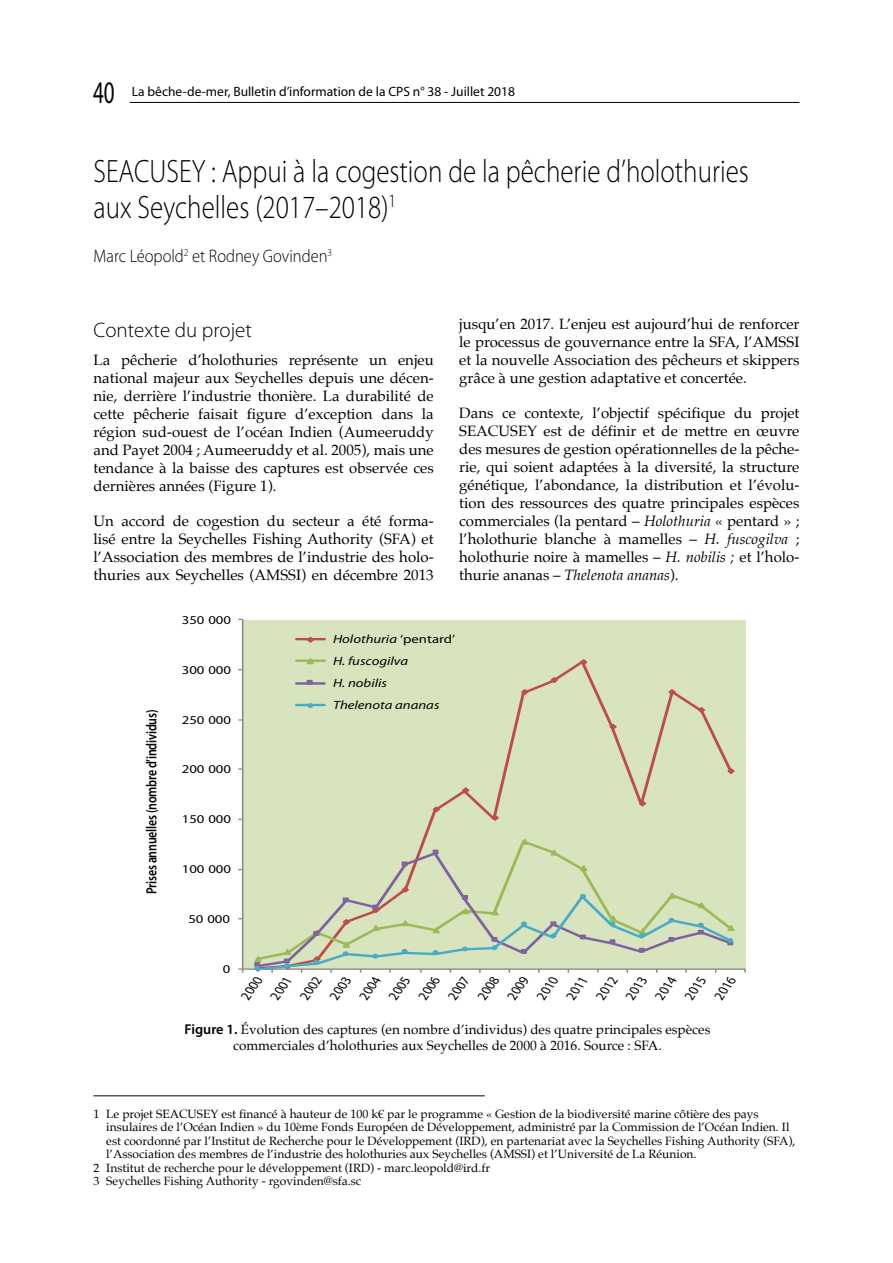
<style>
.page{position:relative;width:893px;height:1263px;background:#fff}
.page>*{position:absolute;margin:0;border:0;box-sizing:border-box;transform-origin:0 0}
.t1{font:300 32.4px/36px "Myriad Pro";color:#000;scale:.83 1}
.t2{font:31.5px "Myriad Pro";color:#000;scale:.67 1}
.t3{font:300 21px "Myriad Pro";color:#000}
.t4{font:300 18.15px "Myriad Pro";color:#000;scale:.91 1}
.t5{font:15px/18px "Palatino";color:#000;text-align:justify}
.t6{font:600 14.7px "Myriad Pro";letter-spacing:-.02em;color:#020203;scale:.81 1}
.t7{font:italic 13.8px "Myriad Pro";color:#020203;scale:.92 1}
.t8{font:13.5px/15.8px "Palatino";color:#000;text-align:center}
.t9{font:13.5px "Myriad Pro";color:#000}
.t10{font:12px "Palatino";color:#000}
.t11{font:italic 12px/21.9px "Myriad Pro";color:#020203;scale:1.23 1}
.t12{font:12px "Myriad Pro";color:#020203;scale:1.23 1}
.s1{font-style:italic}
.s2{font-style:normal}
.s3{font-family:"Myriad Pro";font-weight:600;font-size:14.25px}
</style>
<div class="page">
<hr style="left:130px;top:102px;width:669px;height:1px;background:#000">
<hr style="left:94px;top:1095px;width:391px;height:1px;background:#000">
<div style="left:243px;top:620px;width:503px;height:350px;background:#d7e4be"></div>
<hr style="left:242px;top:619px;width:1px;height:350px;background:#868686">
<hr style="left:243px;top:968px;width:502px;height:2px;background:#868686">
<svg style="left:238px;top:968px;width:5px;height:5px"></svg>
<svg style="left:295px;top:659px;width:436px;height:179px"></svg>
<svg style="left:431px;top:805px;width:10px;height:8px"></svg>
<svg style="left:461px;top:786px;width:10px;height:8px"></svg>
<svg style="left:490px;top:814px;width:10px;height:8px"></svg>
<svg style="left:520px;top:688px;width:10px;height:8px"></svg>
<svg style="left:549px;top:676px;width:10px;height:8px"></svg>
<svg style="left:579px;top:659px;width:10px;height:7px"></svg>
<svg style="left:608px;top:723px;width:10px;height:8px"></svg>
<svg style="left:638px;top:799px;width:10px;height:8px"></svg>
<svg style="left:667px;top:688px;width:10px;height:8px"></svg>
<svg style="left:696px;top:706px;width:11px;height:8px"></svg>
<svg style="left:726px;top:767px;width:9px;height:8px"></svg>
<svg style="left:520px;top:839px;width:10px;height:6px"></svg>
<svg style="left:389px;top:850px;width:204px;height:35px"></svg>
<svg style="left:402px;top:861px;width:5px;height:5px"></svg>
<svg style="left:433px;top:849px;width:5px;height:5px"></svg>
<svg style="left:253px;top:885px;width:483px;height:88px"></svg>
<hr style="left:296px;top:638px;width:28px;height:2px;background:#bf4c49">
<svg style="left:305px;top:636px;width:10px;height:7px"></svg>
<hr style="left:296px;top:659px;width:28px;height:3px;background:#9aba55">
<svg style="left:305px;top:658px;width:11px;height:7px"></svg>
<hr style="left:296px;top:682px;width:28px;height:3px;background:#7d61a1">
<svg style="left:307px;top:680px;width:6px;height:5px"></svg>
<hr style="left:296px;top:704px;width:28px;height:2px;background:#48abc6">
<svg style="left:308px;top:703px;width:5px;height:5px"></svg>
<h2 class="t2" style="left:93px;top:73px;width:34px">40</h2>
<p class="t9" style="left:132px;top:83px;width:385px">La bêche-de-mer, Bulletin d’information de la CPS n° 38 - Juillet 2018</p>
<h1 class="t1" style="left:94px;top:153px;width:791px">SEACUSEY : Appui à la cogestion de la pêcherie d’holothuries aux Seychelles (2017–2018)<sup>1</sup></h1>
<p class="t4" style="left:94px;top:245px;width:264px">Marc Léopold<sup>2</sup> et Rodney Govinden<sup>3</sup></p>
<h3 class="t3" style="left:94px;top:317px;width:160px">Contexte du projet</h3>
<p class="t5" style="left:94px;top:351px;width:342px">La pêcherie d’holothuries représente un enjeu national majeur aux Seychelles depuis une décen&shy;nie, derrière l’industrie thonière. La durabilité de cette pêcherie faisait figure d’exception dans la région sud-ouest de l’océan Indien (Aumeeruddy and Payet 2004 ; Aumeeruddy et al. 2005), mais une tendance à la baisse des captures est observée ces dernières années (Figure 1).</p>
<p class="t5" style="left:94px;top:512px;width:342px">Un accord de cogestion du secteur a été forma&shy;lisé entre la Seychelles Fishing Authority (SFA) et l’Association des membres de l’industrie des holo&shy;thuries aux Seychelles (AMSSI) en décembre 2013</p>
<p class="t12" style="left:182px;top:612px;width:42px">350 000</p>
<p class="t5" style="left:459px;top:315px;width:342px">jusqu’en 2017. L’enjeu est aujourd’hui de renforcer le processus de gouvernance entre la SFA, l’AMSSI et la nouvelle Association des pêcheurs et skippers grâce à une gestion adaptative et concertée.</p>
<p class="t5" style="left:459px;top:404px;width:342px">Dans ce contexte, l’objectif spécifique du projet SEACUSEY est de définir et de mettre en œuvre des mesures de gestion opérationnelles de la pêche&shy;rie, qui soient adaptées à la diversité, la structure génétique, l’abondance, la distribution et l’évolu&shy;tion des ressources des quatre principales espèces commerciales (la pentard – <span class="s1">Holothuria</span> « pentard » ; l’holothurie blanche à mamelles – <span class="s1">H. fuscogilva</span> ; holothurie noire à mamelles – <span class="s1">H. nobilis ;</span> et l’holo&shy;thurie ananas – <span class="s1">Thelenota ananas</span>).</p>
<p class="t6" style="left:142px;top:894px;width:229px;rotate:-90deg">Prises annuelles (nombre d’individus)</p>
<p class="t12" style="left:182px;top:662px;width:42px">300 000</p>
<p class="t12" style="left:182px;top:712px;width:42px">250 000</p>
<p class="t12" style="left:182px;top:762px;width:42px">200 000</p>
<p class="t12" style="left:182px;top:812px;width:42px">150 000</p>
<p class="t12" style="left:182px;top:862px;width:42px">100 000</p>
<p class="t12" style="left:188px;top:912px;width:35px">50 000</p>
<p class="t11" style="left:333px;top:628px;width:101px">Holothuria <span class="s2">‘pentard’<br></span>H. fuscogilva<br>H. nobilis<br>Thelenota ananas</p>
<p class="t12" style="left:223px;top:961px;width:8px">0</p>
<p class="t7" style="left:238px;top:993px;width:30px;rotate:-55deg">2000</p>
<p class="t7" style="left:267px;top:993px;width:30px;rotate:-55deg">2001</p>
<p class="t7" style="left:297px;top:993px;width:30px;rotate:-55deg">2002</p>
<p class="t7" style="left:326px;top:993px;width:30px;rotate:-55deg">2003</p>
<p class="t7" style="left:356px;top:993px;width:30px;rotate:-55deg">2004</p>
<p class="t7" style="left:386px;top:993px;width:30px;rotate:-55deg">2005</p>
<p class="t7" style="left:415px;top:993px;width:30px;rotate:-55deg">2006</p>
<p class="t7" style="left:445px;top:993px;width:30px;rotate:-55deg">2007</p>
<p class="t7" style="left:474px;top:993px;width:30px;rotate:-55deg">2008</p>
<p class="t7" style="left:504px;top:993px;width:30px;rotate:-55deg">2009</p>
<p class="t7" style="left:534px;top:993px;width:30px;rotate:-55deg">2010</p>
<p class="t7" style="left:563px;top:993px;width:30px;rotate:-55deg">2011</p>
<p class="t7" style="left:593px;top:993px;width:30px;rotate:-55deg">2012</p>
<p class="t7" style="left:622px;top:993px;width:30px;rotate:-55deg">2013</p>
<p class="t7" style="left:652px;top:993px;width:30px;rotate:-55deg">2014</p>
<p class="t7" style="left:681px;top:993px;width:30px;rotate:-55deg">2015</p>
<p class="t7" style="left:711px;top:993px;width:30px;rotate:-55deg">2016</p>
<p class="t8" style="left:184px;top:1021px;width:527px"><span class="s3">Figure 1.</span> Évolution des captures (en nombre d’individus) des quatre principales espèces commerciales d’holothuries aux Seychelles de 2000 à 2016. Source : SFA.</p>
<p class="t10" style="left:94px;top:1103px;width:667px">1 Le projet SEACUSEY est financé à hauteur de 100 k€ par le programme « Gestion de la biodiversité marine côtière des pays</p>
<p class="t10" style="left:106px;top:1117px;width:685px">insulaires de l’Océan Indien » du 10ème Fonds Européen de Développement, administré par la Commission de l’Océan Indien. Il</p>
<p class="t10" style="left:106px;top:1130px;width:691px">est coordonné par l’Institut de Recherche pour le Développement (IRD), en partenariat avec la Seychelles Fishing Authority (SFA),</p>
<p class="t10" style="left:106px;top:1144px;width:592px">l’Association des membres de l’industrie des holothuries aux Seychelles (AMSSI) et l’Université de La Réunion.</p>
<p class="t10" style="left:94px;top:1157px;width:398px">2 Institut de recherche pour le développement (IRD) - marc.leopold@ird.fr</p>
<p class="t10" style="left:94px;top:1171px;width:269px">3 Seychelles Fishing Authority - rgovinden@sfa.sc</p>
</div>
